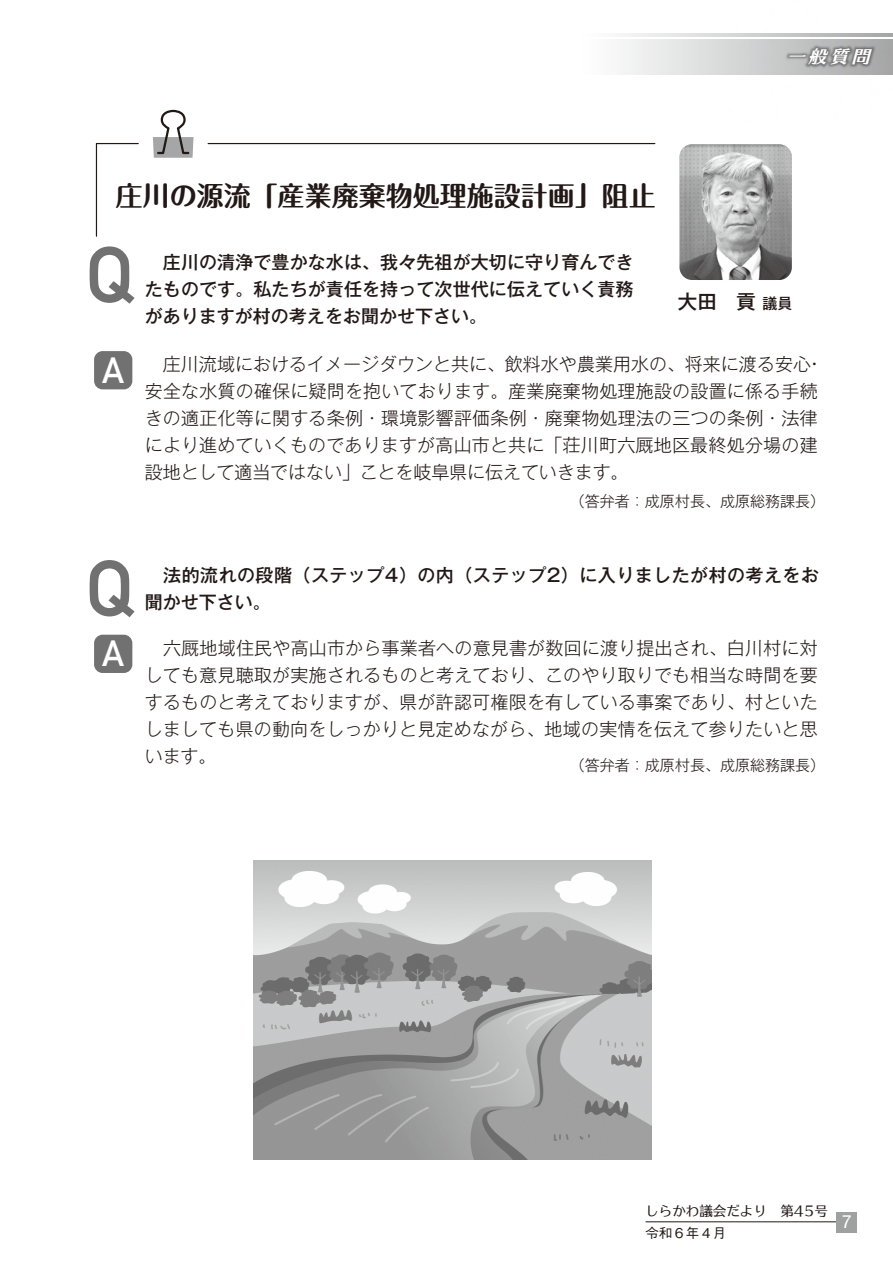
<style>
.page{position:relative;width:893px;height:1263px;background:#fff}
.page>*{position:absolute;margin:0;border:0;box-sizing:border-box;transform-origin:0 0}
.t1{font:700 78px "DIN Alternate";color:#727171}
.t2{font:700 36px "DIN Alternate";color:#fff}
.t3{font:700 27px "Maru Fo Pro";color:#221815}
.t4{font:500 19.5px "Gothic MB101 Pro";color:#221815}
.t5{font:300 18px/27px "Gothic MB101 Pro";letter-spacing:.01em;color:#221815;text-align:justify}
.t6{font:500 18px/27px "Gothic MB101 Pro";letter-spacing:.005em;color:#221815;text-align:justify}
.t7{font:500 18px/27px "Gothic MB101 Pro";letter-spacing:.025em;color:#221815}
.t8{font:18px "Helvetica Neue";color:#fff}
.t9{font:italic 17.4px "UD Typos 515 Std";color:#fff;scale:1.04 1}
.t10{font:300 15px "Gothic MB101 Pro";color:#221815}
.t11{font:13.5px "UD Typos 510 Std";color:#221815}
.t12{font:500 13.5px "Gothic BBB Pro";color:#221815}
.s1{font-size:15px}
</style>
<div class="page">
<div style="left:94px;top:351px;width:38px;height:38px;background:#727171;border-radius:9px"></div>
<svg style="left:153px;top:109px;width:41px;height:49px"></svg>
<hr style="left:208px;top:143px;width:447px;height:1px;background:#221815">
<svg style="left:95px;top:143px;width:44px;height:94px"></svg>
<div style="left:94px;top:635px;width:38px;height:38px;background:#727171;border-radius:9px"></div>
<img style="left:679px;top:144px;width:113px;height:136px">
<img style="left:253px;top:861px;width:399px;height:299px">
<hr style="left:646px;top:1221px;width:198px;height:1px;background:#221815">
<div style="left:836px;top:1212px;width:21px;height:20px;background:#9fa0a0"></div>
<svg style="left:623px;top:39px;width:106px;height:35px"></svg>
<svg style="left:623px;top:33px;width:106px;height:3px"></svg>
<img style="left:729px;top:33px;width:164px;height:42px">
<h3 class="t3" style="left:116px;top:174px;width:541px">庄川の源流「産業廃棄物処理施設計画」阻止</h3>
<p class="t9" style="left:787px;top:42px;width:88px">一般質問</p>
<h1 class="t1" style="left:86px;top:216px;width:49px">Q</h1>
<p class="t6" style="left:145px;top:246px;width:490px">　庄川の清浄で豊かな水は、我々先祖が大切に守り育んできたものです。私たちが責任を持って次世代に伝えていく責務がありますが村の考えをお聞かせ下さい。</p>
<p class="t5" style="left:145px;top:348px;width:674px">　庄川流域におけるイメージダウンと共に、飲料水や農業用水の、将来に渡る安心•安全な水質の確保に疑問を抱いております。産業廃棄物処理施設の設置に係る手続きの適正化等に関する条例・環境影響評価条例・廃棄物処理法の三つの条例・法律により進めていくものでありますが高山市と共に「荘川町六厩地区最終処分場の建設地として適当ではない」ことを岐阜県に伝えていきます。</p>
<p class="t4" style="left:678px;top:285px;width:116px">大田　貢 <span class="s1">議員</span></p>
<h2 class="t2" style="left:102px;top:343px;width:23px">A</h2>
<p class="t10" style="left:570px;top:489px;width:257px">（答弁者：成原村長、成原総務課長）</p>
<h1 class="t1" style="left:86px;top:529px;width:49px">Q</h1>
<p class="t7" style="left:145px;top:560px;width:676px">　法的流れの段階（ステップ4）の内（ステップ2）に入りましたが村の考えをお聞かせ下さい。</p>
<p class="t5" style="left:145px;top:632px;width:675px">　六厩地域住民や高山市から事業者への意見書が数回に渡り提出され、白川村に対しても意見聴取が実施されるものと考えており、このやり取りでも相当な時間を要するものと考えておりますが、県が許認可権限を有している事案であり、村といたしましても県の動向をしっかりと見定めながら、地域の実情を伝えて参りたいと思います。</p>
<h2 class="t2" style="left:102px;top:626px;width:23px">A</h2>
<p class="t10" style="left:570px;top:752px;width:257px">（答弁者：成原村長、成原総務課長）</p>
<p class="t11" style="left:645px;top:1199px;width:184px">しらかわ議会だより　第45号</p>
<p class="t12" style="left:645px;top:1222px;width:82px">令和６年４月</p>
<p class="t8" style="left:842px;top:1209px;width:12px">7</p>
</div>
